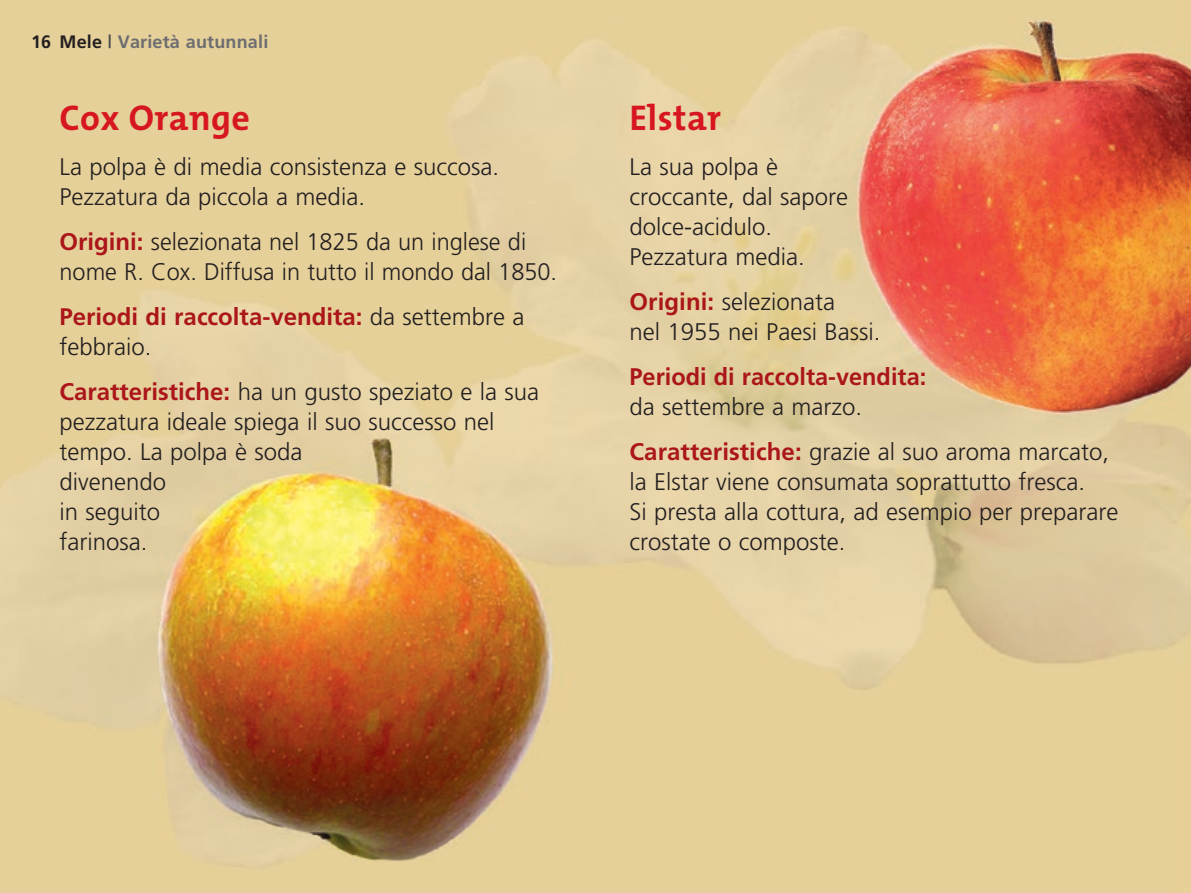
<style>
.page{position:relative;width:1191px;height:893px;background:#fff}
.page>*{position:absolute;margin:0;border:0;box-sizing:border-box;transform-origin:0 0}
.t1{font:700 36px "The Mix";letter-spacing:.01em;color:#d7171f}
.t2{font:300 24px/30px "Frutiger";color:#231f20}
.t3{font:700 24px/30px "Frutiger";color:#ab161a}
.t4{font:700 18px "Frutiger";letter-spacing:.01em;color:#6c6d70}
.t5{font:700 18px "Frutiger";color:#231f20}
.s1{color:#231f20}
.s2{color:#4b4c4d}
.s3{font-weight:700;color:#ab161a}
.s4{font-weight:300;color:#231f20}
</style>
<div class="page">
<img style="left:0;top:0;width:1191px;height:893px">
<p class="t5" style="left:31px;top:31px;width:22px">16</p>
<p class="t4" style="left:60px;top:31px;width:210px"><span class="s1">Mele</span> <span class="s2">|</span> Varietà autunnali</p>
<h1 class="t1" style="left:60px;top:88px;width:192px">Cox Orange</h1>
<p class="t2" style="left:60px;top:152px;width:441px">La polpa è di media consistenza e succosa.<br>Pezzatura da piccola a media.</p>
<p class="t2" style="left:60px;top:227px;width:499px"><span class="s3">Origini:</span> selezionata nel 1825 da un inglese di nome R. Cox. Diffusa in tutto il mondo dal 1850.</p>
<p class="t3" style="left:60px;top:301px;width:466px">Periodi di raccolta-vendita: <span class="s4">da settembre a febbraio.</span></p>
<p class="t2" style="left:60px;top:377px;width:481px"><span class="s3">Caratteristiche:</span> ha un gusto speziato e la sua pezzatura ideale spiega il suo successo nel tempo. La polpa è soda<br>divenendo<br>in seguito<br>farinosa.</p>
<h1 class="t1" style="left:629px;top:88px;width:93px">Elstar</h1>
<p class="t2" style="left:629px;top:152px;width:220px">La sua polpa è croccante, dal sapore dolce-acidulo.<br>Pezzatura media.</p>
<p class="t2" style="left:629px;top:287px;width:252px"><span class="s3">Origini:</span> selezionata<br>nel 1955 nei Paesi Bassi.</p>
<p class="t3" style="left:629px;top:361px;width:298px">Periodi di raccolta-vendita:</p>
<p class="t2" style="left:629px;top:384px;width:481px;line-height:45px">da settembre a marzo.<br><span class="s3">Caratteristiche:</span> grazie al suo aroma marcato,</p>
<p class="t2" style="left:629px;top:467px;width:490px">la Elstar viene consumata soprattutto fresca.<br>Si presta alla cottura, ad esempio per preparare crostate o composte.</p>
</div>
